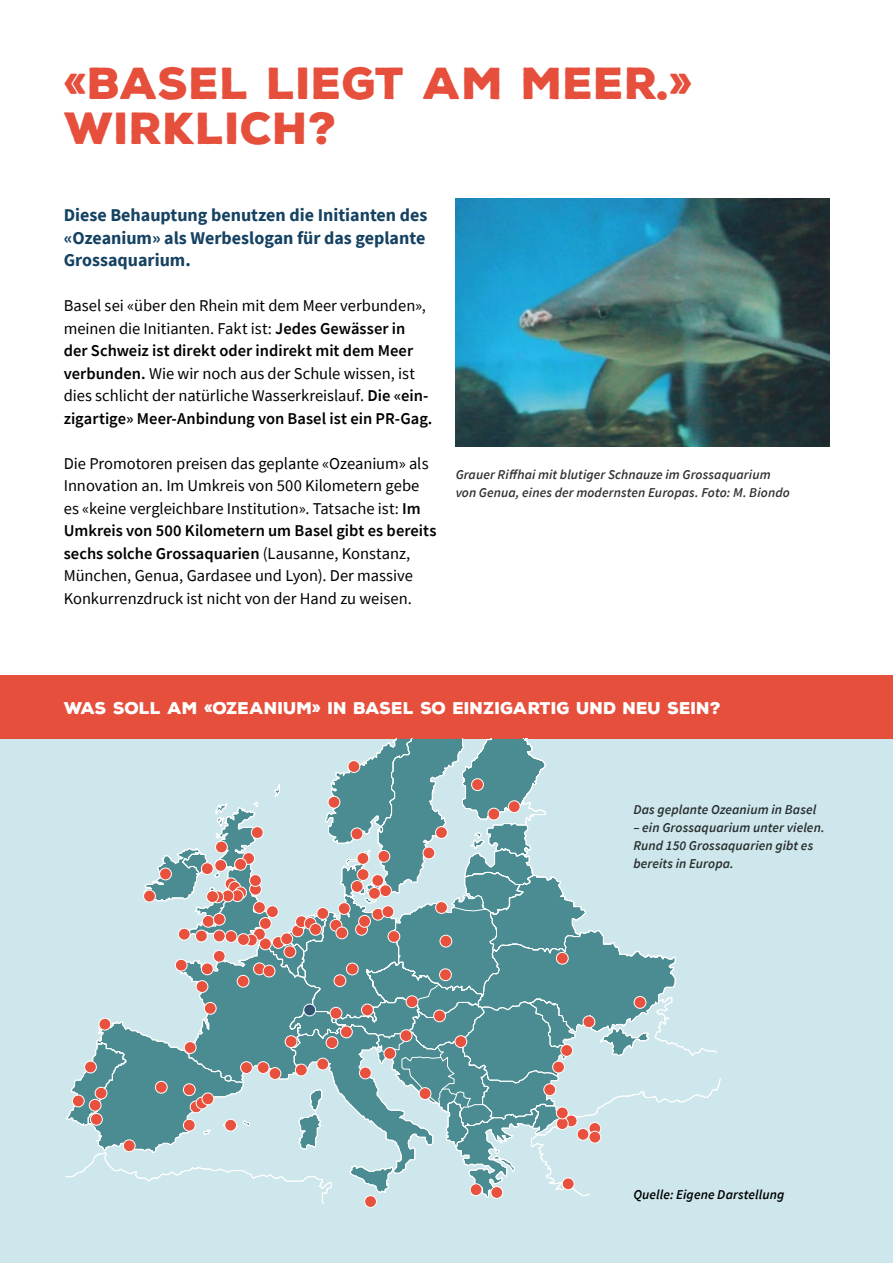
<style>
.page{position:relative;width:893px;height:1263px;background:#fff}
.page>*{position:absolute;margin:0;border:0;box-sizing:border-box;transform-origin:0 0}
.t1{font:900 43.5px/45px "Nexa Rust Sans";letter-spacing:.01em;color:#e64f3c}
.t2{font:700 18px/22.5px "Source Sans Pro";color:#154262;text-align:justify}
.t3{font:16.5px/22.5px "Source Sans Pro";letter-spacing:-.005em;color:#000}
.t4{font:900 16.5px "Nexa Rust Sans";color:#fff}
.t5{font:italic 600 13.5px/18px "Source Sans Pro";letter-spacing:.005em;color:#000}
.s1{font-weight:600}
</style>
<div class="page">
<div style="left:0;top:730px;width:893px;height:533px;background:#cee7ec"></div>
<div style="left:0;top:675px;width:893px;height:64px;background:#e64f3c"></div>
<img style="left:455px;top:199px;width:374px;height:247px">
<div style="left:365px;top:1195px;width:11px;height:12px;background:#e7513e;border-radius:50%"></div>
<div style="left:364px;top:1195px;width:13px;height:13px;border:1px solid #fff;border-radius:50%"></div>
<svg style="left:65px;top:739px;width:656px;height:466px"></svg>
<h1 class="t1" style="left:64px;top:61px;width:631px">«BASEL LIEGT AM MEER.»<br>WIRKLICH?</h1>
<p class="t2" style="left:64px;top:204px;width:365px">Diese Behauptung benutzen die Initianten des «Ozeanium» als Werbeslogan für das geplante Grossaquarium.</p>
<p class="t3" style="left:64px;top:294px;width:370px">Basel sei «über den Rhein mit dem Meer verbunden», meinen die Initianten. Fakt ist: <span class="s1">Jedes Gewässer in der Schweiz ist direkt oder indirekt mit dem Meer verbunden.</span> Wie wir noch aus der Schule wissen, ist dies schlicht der natürliche Wasserkreislauf. <span class="s1">Die «ein&shy;zigartige» Meer-Anbindung von Basel ist ein PR-Gag.</span></p>
<p class="t3" style="left:64px;top:452px;width:374px">Die Promotoren preisen das geplante «Ozeanium» als Innovation an. Im Umkreis von 500 Kilometern gebe es «keine vergleichbare Institution». Tatsache ist: <span class="s1">Im Umkreis von 500 Kilometern um Basel gibt es bereits sechs solche Grossaquarien</span> (Lausanne, Konstanz, München, Genua, Gardasee und Lyon). Der massive Konkurrenzdruck ist nicht von der Hand zu weisen.</p>
<p class="t5" style="left:455px;top:465px;width:336px">Grauer Riffhai mit blutiger Schnauze im Grossaquarium von Genua, eines der modernsten Europas. Foto: M. Biondo</p>
<p class="t4" style="left:64px;top:697px;width:658px">WAS SOLL AM «OZEANIUM» IN BASEL SO EINZIGARTIG UND NEU SEIN?</p>
<p class="t5" style="left:633px;top:800px;width:184px">Das geplante Ozeanium in Basel</p>
<p class="t5" style="left:633px;top:818px;width:193px">– ein Grossaquarium unter vielen.<br>Rund 150 Grossaquarien gibt es bereits in Europa.</p>
<p class="t5" style="left:633px;top:1185px;width:153px">Quelle: Eigene Darstellung</p>
</div>
